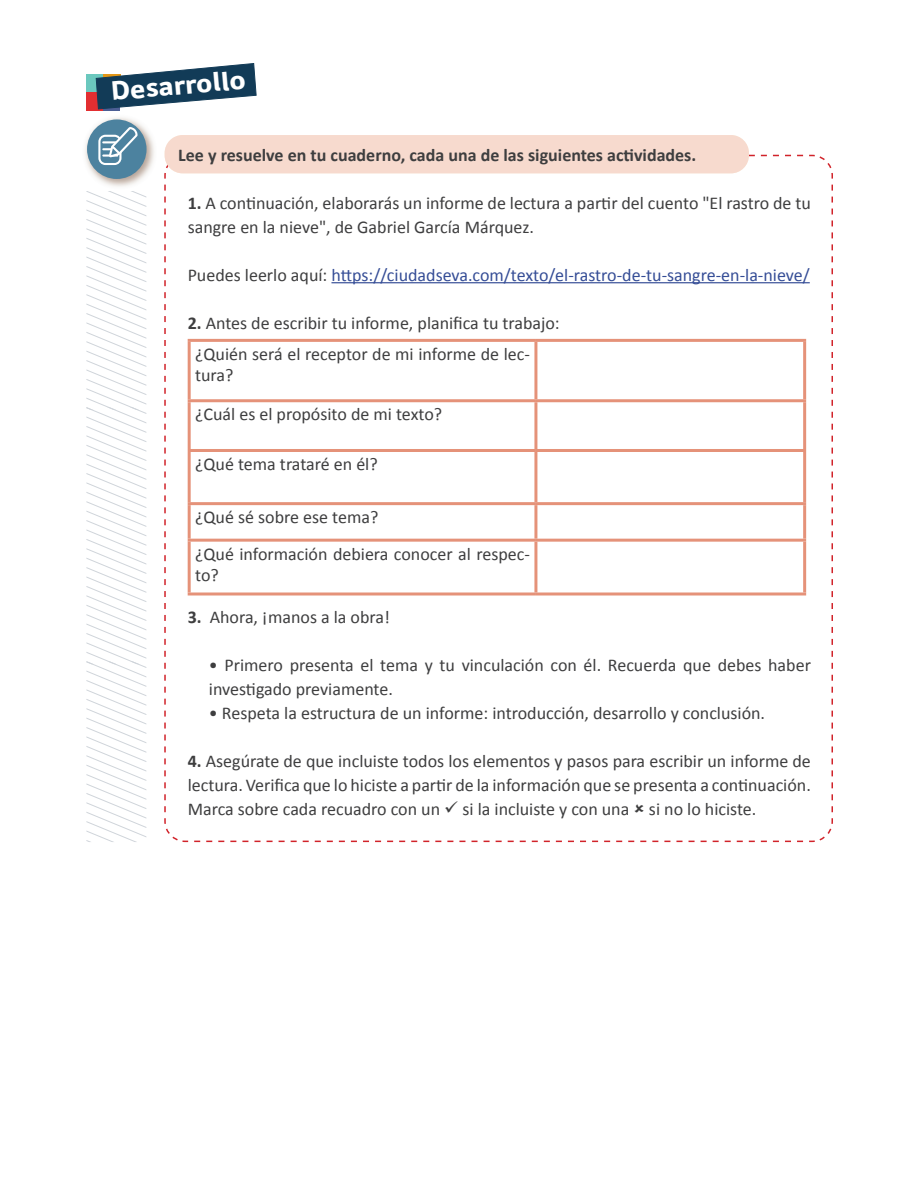
<style>
.page{position:relative;width:918px;height:1188px;background:#fff}
.page>*{position:absolute;margin:0;border:0;box-sizing:border-box;transform-origin:0 0}
.t1{font:27.3px "Dignaheavy";color:#fff}
.t2{font:18px/24px "Calibri";color:#3e3e3f}
.t3{font:18px "Calibri";color:#354d96}
.t4{font:700 18px "Calibri";color:#3e3e3f}
.s1{font-weight:700}
.s2{color:#3e3e3f}
</style>
<div class="page">
<svg style="left:164px;top:154px;width:669px;height:689px"></svg>
<div style="left:103px;top:92px;width:17px;height:19px;background:#4c5e94"></div>
<div style="left:87px;top:75px;width:16px;height:18px;background:#6bc8be"></div>
<div style="left:87px;top:92px;width:16px;height:19px;background:#e22e31"></div>
<svg style="left:95px;top:63px;width:162px;height:47px"></svg>
<hr style="left:331px;top:282px;width:479px;height:1px;background:#354d96">
<div style="left:165px;top:135px;width:584px;height:38px;background:#f7dace;border-radius:18px"></div>
<img style="left:85px;top:117px;width:69px;height:57px">
<div style="left:87px;top:119px;width:60px;height:60px;background:#4c829f;border-radius:50%"></div>
<svg style="left:86px;top:127px;width:60px;height:715px"></svg>
<hr style="left:188px;top:339px;width:348px;height:3px;background:#e59279">
<hr style="left:188px;top:342px;width:3px;height:57px;background:#e59279">
<hr style="left:536px;top:339px;width:270px;height:3px;background:#e59279">
<hr style="left:534px;top:342px;width:3px;height:57px;background:#e59279">
<hr style="left:803px;top:342px;width:3px;height:57px;background:#e59279">
<hr style="left:188px;top:399px;width:348px;height:3px;background:#e59279">
<hr style="left:188px;top:402px;width:3px;height:47px;background:#e59279">
<hr style="left:536px;top:399px;width:270px;height:3px;background:#e59279">
<hr style="left:534px;top:402px;width:3px;height:47px;background:#e59279">
<hr style="left:803px;top:402px;width:3px;height:47px;background:#e59279">
<hr style="left:188px;top:449px;width:348px;height:3px;background:#e59279">
<hr style="left:188px;top:452px;width:3px;height:50px;background:#e59279">
<hr style="left:536px;top:449px;width:270px;height:3px;background:#e59279">
<hr style="left:534px;top:452px;width:3px;height:50px;background:#e59279">
<hr style="left:803px;top:452px;width:3px;height:50px;background:#e59279">
<hr style="left:188px;top:502px;width:348px;height:3px;background:#e59279">
<hr style="left:188px;top:505px;width:3px;height:34px;background:#e59279">
<hr style="left:536px;top:502px;width:270px;height:3px;background:#e59279">
<hr style="left:534px;top:505px;width:3px;height:34px;background:#e59279">
<hr style="left:803px;top:505px;width:3px;height:34px;background:#e59279">
<hr style="left:188px;top:539px;width:348px;height:3px;background:#e59279">
<hr style="left:188px;top:542px;width:3px;height:50px;background:#e59279">
<hr style="left:536px;top:539px;width:270px;height:3px;background:#e59279">
<hr style="left:534px;top:542px;width:3px;height:50px;background:#e59279">
<hr style="left:803px;top:542px;width:3px;height:50px;background:#e59279">
<svg style="left:188px;top:592px;width:348px;height:4px"></svg>
<svg style="left:536px;top:592px;width:270px;height:4px"></svg>
<svg style="left:635px;top:804px;width:9px;height:9px"></svg>
<p class="t1" style="left:110px;top:74px;width:137px;rotate:-5deg">Desarrollo</p>
<p class="t4" style="left:178px;top:142px;width:519px">Lee y resuelve en tu cuaderno, cada una de las siguientes actividades.</p>
<p class="t2" style="left:188px;top:190px;width:625px"><span class="s1">1.</span> A continuación, elaborarás un informe de lectura a partir del cuento "El rastro de tu sangre en la nieve", de Gabriel García Márquez.</p>
<p class="t3" style="left:188px;top:264px;width:624px"><span class="s2">Puedes leerlo aquí:</span> https://ciudadseva.com/texto/el-rastro-de-tu-sangre-en-la-nieve/</p>
<p class="t2" style="left:188px;top:310px;width:374px"><span class="s1">2.</span> Antes de escribir tu informe, planifica tu trabajo:</p>
<p class="t2" style="left:195px;top:342px;width:336px;line-height:21.6px">¿Quién será el receptor de mi informe de lec&shy;tura?</p>
<p class="t2" style="left:195px;top:401px;width:249px">¿Cuál es el propósito de mi texto?</p>
<p class="t2" style="left:195px;top:451px;width:184px">¿Qué tema trataré en él?</p>
<p class="t2" style="left:195px;top:504px;width:185px">¿Qué sé sobre ese tema?</p>
<p class="t2" style="left:195px;top:542px;width:336px;line-height:21.6px">¿Qué información debiera conocer al respec&shy;to?</p>
<p class="t2" style="left:188px;top:604px;width:204px"><span class="s1">3.</span> Ahora, ¡manos a la obra!</p>
<p class="t2" style="left:209px;top:652px;width:604px">• Primero presenta el tema y tu vinculación con él. Recuerda que debes haber investigado previamente.</p>
<p class="t2" style="left:209px;top:700px;width:558px">• Respeta la estructura de un informe: introducción, desarrollo y conclusión.</p>
<p class="t2" style="left:188px;top:748px;width:625px;text-align:justify"><span class="s1">4.</span> Asegúrate de que incluiste todos los elementos y pasos para escribir un informe de lectura. Verifica que lo hiciste a partir de la información que se presenta a continuación.<br>Marca sobre cada recuadro con un ✓ si la incluiste y con una si no lo hiciste.</p>
</div>
